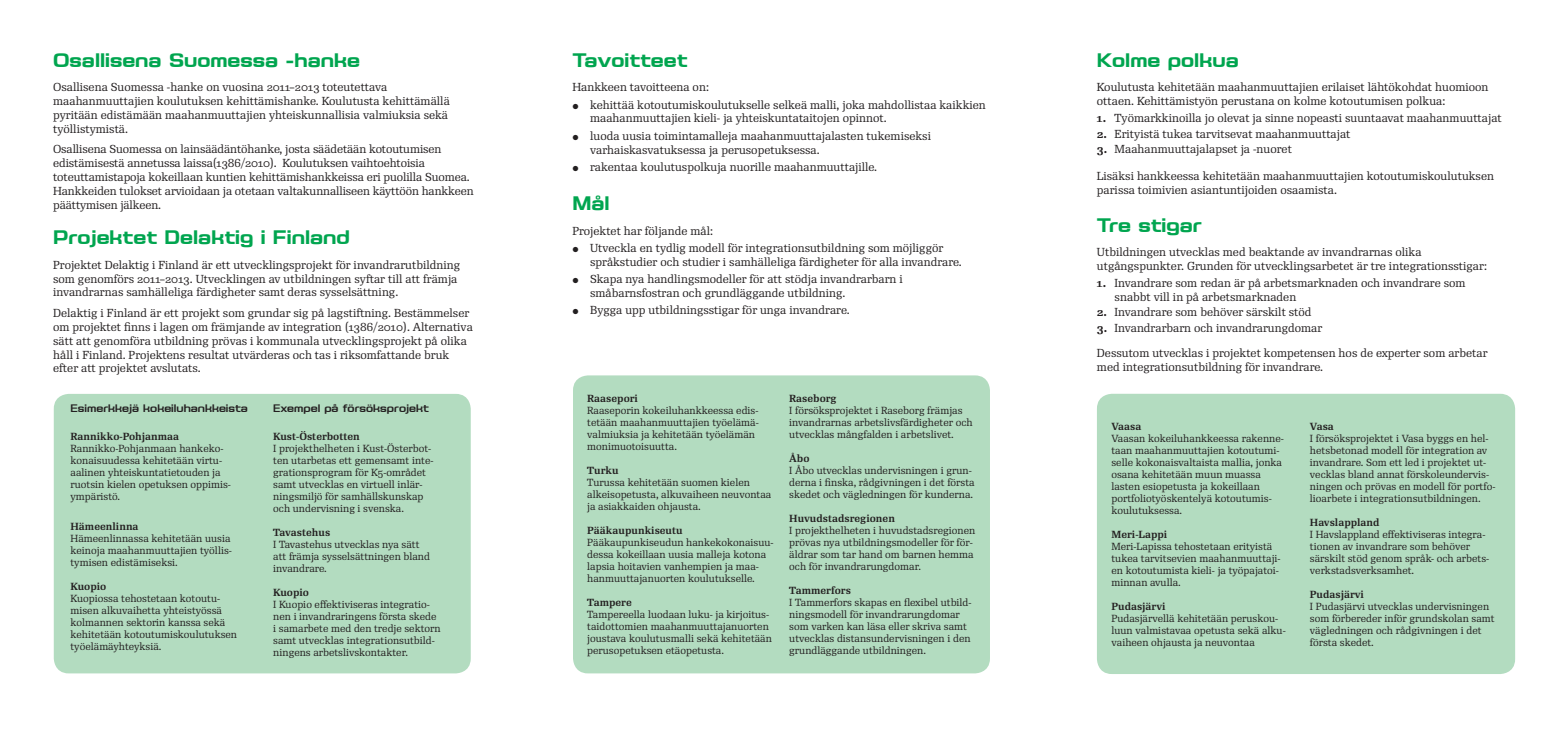
<style>
.page{position:relative;width:1563px;height:745px;background:#fff}
.page>*{position:absolute;margin:0;border:0;box-sizing:border-box;transform-origin:0 0}
.t1{font:700 17.5px "Saturn";color:#00a54f}
.t2{font:11.25px/13.8px "Re Public Std";color:#231f20}
.t3{font:10px/12px "Re Public Std";color:#231f20}
.t4{font:700 10px "Re Public Std";color:#231f20}
.t5{font:600 9.75px "Saturn";color:#231f20}
.s1{font-weight:700}
</style>
<div class="page">
<div style="left:54px;top:393px;width:417px;height:280px;background:#b3dcc0;border-radius:15px"></div>
<div style="left:573px;top:375px;width:417px;height:298px;background:#b3dcc0;border-radius:15px"></div>
<div style="left:1097px;top:393px;width:418px;height:280px;background:#b3dcc0;border-radius:15px"></div>
<h1 class="t1" style="left:53px;top:48px;width:308px">Osallisena Suomessa -hanke</h1>
<p class="t2" style="left:53px;top:80px;width:398px">Osallisena Suomessa -hanke on vuosina 2011–2013 toteutettava maahanmuuttajien koulutuksen kehittämishanke. Koulutusta kehittämällä pyritään edistämään maahanmuuttajien yhteiskunnallisia valmiuksia sekä työllistymistä.</p>
<p class="t2" style="left:53px;top:143px;width:422px">Osallisena Suomessa on lainsäädäntöhanke, josta säädetään kotoutumisen edistämisestä annetussa laissa(1386/2010). Koulutuksen vaihtoehtoisia toteuttamistapoja kokeillaan kuntien kehittämishankkeissa eri puolilla Suomea.<br>Hankkeiden tulokset arvioidaan ja otetaan valtakunnalliseen käyttöön hankkeen päättymisen jälkeen.</p>
<h1 class="t1" style="left:53px;top:225px;width:298px">Projektet Delaktig i Finland</h1>
<p class="t2" style="left:53px;top:258px;width:408px">Projektet Delaktig i Finland är ett utvecklingsprojekt för invandrarutbildning som genomförs 2011–2013. Utvecklingen av utbildningen syftar till att främja invandrarnas samhälleliga färdigheter samt deras sysselsättning.</p>
<p class="t2" style="left:53px;top:306px;width:421px">Delaktig i Finland är ett projekt som grundar sig på lagstiftning. Bestämmelser om projektet finns i lagen om främjande av integration (1386/2010). Alternativa sätt att genomföra utbildning prövas i kommunala utvecklingsprojekt på olika håll i Finland. Projektens resultat utvärderas och tas i riksomfattande bruk efter att projektet avslutats.</p>
<p class="t5" style="left:71px;top:401px;width:179px">Esimerkkejä kokeiluhankkeista</p>
<p class="t5" style="left:273px;top:401px;width:157px">Exempel på försöksprojekt</p>
<p class="t4" style="left:71px;top:429px;width:110px">Rannikko-Pohjanmaa</p>
<p class="t3" style="left:71px;top:442px;width:162px">Rannikko-Pohjanmaan hankeko&shy;konaisuudessa kehitetään virtu&shy;aalinen yhteiskuntatietouden ja ruotsin kielen opetuksen oppimis&shy;ympäristö.</p>
<p class="t4" style="left:71px;top:519px;width:70px">Hämeenlinna</p>
<p class="t3" style="left:71px;top:532px;width:163px">Hämeenlinnassa kehitetään uusia keinoja maahanmuuttajien työllis&shy;tymisen edistämiseksi.</p>
<p class="t4" style="left:71px;top:579px;width:37px">Kuopio</p>
<p class="t3" style="left:71px;top:592px;width:168px">Kuopiossa tehostetaan kotoutu&shy;misen alkuvaihetta yhteistyössä kolmannen sektorin kanssa sekä kehitetään kotoutumiskoulutuksen työelämäyhteyksiä.</p>
<p class="t4" style="left:273px;top:429px;width:88px">Kust-Österbotten</p>
<p class="t3" style="left:273px;top:442px;width:162px">I projekthelheten i Kust-Österbot&shy;ten utarbetas ett gemensamt inte&shy;grationsprogram för K5-området samt utvecklas en virtuell inlär&shy;ningsmiljö för samhällskunskap och undervisning i svenska.</p>
<p class="t4" style="left:273px;top:525px;width:59px">Tavastehus</p>
<p class="t3" style="left:273px;top:538px;width:158px">I Tavastehus utvecklas nya sätt att främja sysselsättningen bland invandrare.</p>
<p class="t4" style="left:273px;top:585px;width:37px">Kuopio</p>
<p class="t3" style="left:273px;top:598px;width:169px">I Kuopio effektiviseras integratio&shy;nen i invandraringens första skede i samarbete med den tredje sektorn samt utvecklas integrationsutbild&shy;ningens arbetslivskontakter.</p>
<h1 class="t1" style="left:572px;top:48px;width:117px">Tavoitteet</h1>
<p class="t2" style="left:590px;top:79px;width:397px;line-height:17.2px;text-indent:-18px">Hankkeen tavoitteena on:<br>kehittää kotoutumiskoulutukselle selkeä malli, joka mahdollistaa kaikkien</p>
<p class="t2" style="left:590px;top:110px;width:342px;line-height:17.2px">maahanmuuttajien kieli- ja yhteiskuntataitojen opinnot.<br>luoda uusia toimintamalleja maahanmuuttajalasten tukemiseksi</p>
<p class="t2" style="left:590px;top:141px;width:289px;line-height:17.2px">varhaiskasvatuksessa ja perusopetuksessa.<br>rakentaa koulutuspolkuja nuorille maahanmuuttajille.</p>
<h1 class="t1" style="left:572px;top:191px;width:39px">Mål</h1>
<p class="t2" style="left:590px;top:222px;width:355px;line-height:17.2px;text-indent:-18px">Projektet har följande mål:<br>Utveckla en tydlig modell för integrationsutbildning som möjliggör</p>
<p class="t2" style="left:590px;top:253px;width:373px;line-height:17.2px">språkstudier och studier i samhälleliga färdigheter för alla invandrare.<br>Skapa nya handlingsmodeller för att stödja invandrarbarn i</p>
<p class="t2" style="left:590px;top:284px;width:261px;line-height:17.2px">småbarnsfostran och grundläggande utbildning.<br>Bygga upp utbildningsstigar för unga invandrare.</p>
<p class="t4" style="left:587px;top:391px;width:52px">Raasepori</p>
<p class="t3" style="left:587px;top:404px;width:173px">Raaseporin kokeiluhankkeessa edis&shy;tetään maahanmuuttajien työelämä&shy;valmiuksia ja kehitetään työelämän monimuotoisuutta.</p>
<p class="t4" style="left:587px;top:463px;width:33px">Turku</p>
<p class="t3" style="left:587px;top:476px;width:186px">Turussa kehitetään suomen kielen alkeisopetusta, alkuvaiheen neuvontaa ja asiakkaiden ohjausta.</p>
<p class="t4" style="left:587px;top:523px;width:97px">Pääkaupunkiseutu</p>
<p class="t3" style="left:587px;top:536px;width:188px">Pääkaupunkiseudun hankekokonaisuu&shy;dessa kokeillaan uusia malleja kotona lapsia hoitavien vanhempien ja maa&shy;hanmuuttajanuorten koulutukselle.</p>
<p class="t4" style="left:587px;top:595px;width:46px">Tampere</p>
<p class="t3" style="left:587px;top:608px;width:186px">Tampereella luodaan luku- ja kirjoitus&shy;taidottomien maahanmuuttajanuorten joustava koulutusmalli sekä kehitetään perusopetuksen etäopetusta.</p>
<p class="t4" style="left:789px;top:391px;width:49px">Raseborg</p>
<p class="t3" style="left:789px;top:404px;width:185px">I försöksprojektet i Raseborg främjas invandrarnas arbetslivsfärdigheter och utvecklas mångfalden i arbetslivet.</p>
<p class="t4" style="left:789px;top:451px;width:22px">Åbo</p>
<p class="t3" style="left:789px;top:464px;width:187px">I Åbo utvecklas undervisningen i grun&shy;derna i finska, rådgivningen i det första skedet och vägledningen för kunderna.</p>
<p class="t4" style="left:789px;top:511px;width:107px">Huvudstadsregionen</p>
<p class="t3" style="left:789px;top:524px;width:187px">I projekthelheten i huvudstadsregionen prövas nya utbildningsmodeller för för&shy;äldrar som tar hand om barnen hemma och för invandrarungdomar.</p>
<p class="t4" style="left:789px;top:583px;width:63px">Tammerfors</p>
<p class="t3" style="left:789px;top:596px;width:184px">I Tammerfors skapas en flexibel utbild&shy;ningsmodell för invandrarungdomar som varken kan läsa eller skriva samt utvecklas distansundervisningen i den grundläggande utbildningen.</p>
<h1 class="t1" style="left:1097px;top:48px;width:143px">Kolme polkua</h1>
<p class="t2" style="left:1097px;top:80px;width:393px">Koulutusta kehitetään maahanmuuttajien erilaiset lähtökohdat huomioon ottaen. Kehittämistyön perustana on kolme kotoutumisen polkua:</p>
<p class="t2" style="left:1097px;top:111px;width:406px"><span class="s1">1.</span> Työmarkkinoilla jo olevat ja sinne nopeasti suuntaavat maahanmuuttajat</p>
<p class="t2" style="left:1097px;top:127px;width:255px"><span class="s1">2.</span> Erityistä tukea tarvitsevat maahanmuuttajat</p>
<p class="t2" style="left:1097px;top:143px;width:196px"><span class="s1">3.</span> Maahanmuuttajalapset ja -nuoret</p>
<p class="t2" style="left:1097px;top:169px;width:399px">Lisäksi hankkeessa kehitetään maahanmuuttajien kotoutumiskoulutuksen parissa toimivien asiantuntijoiden osaamista.</p>
<h1 class="t1" style="left:1097px;top:213px;width:107px">Tre stigar</h1>
<p class="t2" style="left:1097px;top:245px;width:391px">Utbildningen utvecklas med beaktande av invandrarnas olika utgångspunkter. Grunden för utvecklingsarbetet är tre integrationsstigar:</p>
<p class="t2" style="left:1114px;top:276px;width:352px;text-indent:-18px"><span class="s1">1.</span> Invandrare som redan är på arbetsmarknaden och invandrare som snabbt vill in på arbetsmarknaden</p>
<p class="t2" style="left:1097px;top:305px;width:216px"><span class="s1">2.</span> Invandrare som behöver särskilt stöd</p>
<p class="t2" style="left:1097px;top:321px;width:227px"><span class="s1">3.</span> Invandrarbarn och invandrarungdomar</p>
<p class="t2" style="left:1097px;top:346px;width:392px">Dessutom utvecklas i projektet kompetensen hos de experter som arbetar med integrationsutbildning för invandrare.</p>
<p class="t4" style="left:1111px;top:419px;width:31px">Vaasa</p>
<p class="t3" style="left:1111px;top:432px;width:174px">Vaasan kokeiluhankkeessa rakenne&shy;taan maahanmuuttajien kotoutumi&shy;selle kokonaisvaltaista mallia, jonka osana kehitetään muun muassa lasten esiopetusta ja kokeillaan portfoliotyöskentelyä kotoutumis&shy;koulutuksessa.</p>
<p class="t4" style="left:1111px;top:527px;width:57px">Meri-Lappi</p>
<p class="t3" style="left:1111px;top:540px;width:171px">Meri-Lapissa tehostetaan erityistä tukea tarvitsevien maahanmuuttaji&shy;en kotoutumista kieli- ja työpajatoi&shy;minnan avulla.</p>
<p class="t4" style="left:1111px;top:599px;width:56px">Pudasjärvi</p>
<p class="t3" style="left:1111px;top:612px;width:176px">Pudasjärvellä kehitetään peruskou&shy;luun valmistavaa opetusta sekä alku&shy;vaiheen ohjausta ja neuvontaa</p>
<p class="t4" style="left:1310px;top:419px;width:25px">Vasa</p>
<p class="t3" style="left:1310px;top:432px;width:187px">I försöksprojektet i Vasa byggs en hel&shy;hetsbetonad modell för integration av invandrare. Som ett led i projektet ut&shy;vecklas bland annat förskoleundervis&shy;ningen och prövas en modell för portfo&shy;lioarbete i integrationsutbildningen.</p>
<p class="t4" style="left:1310px;top:515px;width:71px">Havslappland</p>
<p class="t3" style="left:1310px;top:528px;width:181px">I Havslappland effektiviseras integra&shy;tionen av invandrare som behöver särskilt stöd genom språk- och arbets&shy;verkstadsverksamhet.</p>
<p class="t4" style="left:1310px;top:587px;width:56px">Pudasjärvi</p>
<p class="t3" style="left:1310px;top:600px;width:186px">I Pudasjärvi utvecklas undervisningen som förbereder inför grundskolan samt vägledningen och rådgivningen i det första skedet.</p>
</div>
